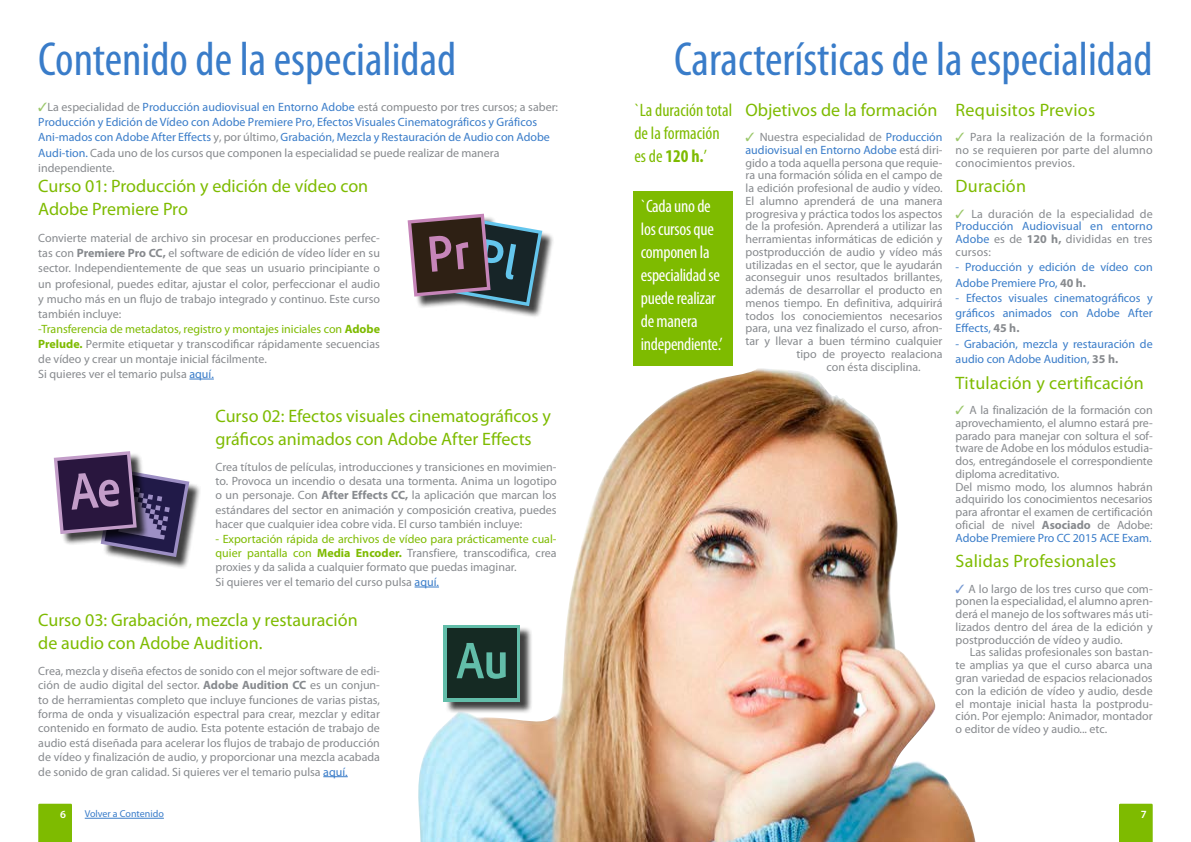
<style>
.page{position:relative;width:1191px;height:842px;background:#fff}
.page>*{position:absolute;margin:0;border:0;box-sizing:border-box;transform-origin:0 0}
.t1{font:condensed 48px "Myriad Pro";color:#397cc9}
.t2{font:18px/23px "Myriad Pro";color:#7ebb00}
.t3{font:condensed 18px/23px "Myriad Pro";letter-spacing:-.015em;color:#fff}
.t4{font:condensed 18px/23px "Myriad Pro";color:#7ebb00}
.t5{font:12px/12.8px "Myriad Pro";color:#878a8e;text-align:justify}
.t6{font:12px/15.3px "Myriad Pro";color:#397cc9}
.t7{font:600 11px "Myriad Pro";color:#fff}
.t8{font:10px "Myriad Pro";color:#397cc9}
.s1{color:#9ac769}
.s2{color:#878a8e}
.s3{font-weight:700}
.s4{color:#7ebb00}
.s5{font-weight:700;color:#7ebb00}
.s6{color:#397cc9}
.s7{font-weight:700;color:#878a8e}
.s8{color:#7699d3}
</style>
<div class="page">
<img style="left:414px;top:368px;width:561px;height:474px">
<svg style="left:1119px;top:804px;width:33px;height:38px"></svg>
<svg style="left:38px;top:804px;width:34px;height:38px"></svg>
<svg style="left:189px;top:379px;width:25px;height:1px"></svg>
<svg style="left:414px;top:587px;width:25px;height:1px"></svg>
<svg style="left:323px;top:776px;width:25px;height:1px"></svg>
<hr style="left:85px;top:818px;width:79px;height:1px;background:#397cc9">
<div style="left:445px;top:627px;width:87px;height:87px;background:#000;opacity:.75"></div>
<div style="left:443px;top:625px;width:77px;height:77px;background:#62bda9"></div>
<div style="left:447px;top:628px;width:69px;height:70px;background:#152a23"></div>
<svg style="left:456px;top:643px;width:50px;height:36px"></svg>
<div style="left:102px;top:470px;width:99px;height:99px;background:#000;opacity:.75"></div>
<div style="left:409px;top:215px;width:145px;height:103px;background:#000;opacity:.75"></div>
<svg style="left:407px;top:214px;width:135px;height:92px"></svg>
<svg style="left:54px;top:451px;width:135px;height:106px"></svg>
<div style="left:634px;top:191px;width:99px;height:175px;background:#7ebb00"></div>
<h1 class="t1" style="left:38px;top:30px;width:419px">Contenido de la especialidad</h1>
<p class="t6" style="left:38px;top:99px;width:521px"><span class="s1">✓</span><span class="s2">La especialidad de</span> Producción audiovisual en Entorno Adobe <span class="s2">está compuesto por tres cursos; a saber:<br></span>Producción y Edición de Vídeo con Adobe Premiere Pro, Efectos Visuales Cinematográficos y Gráficos Ani-mados con Adobe After Effects <span class="s2">y, por último,</span> Grabación, Mezcla y Restauración de Audio con Adobe Audi-tion. <span class="s2">Cada uno de los cursos que componen la especialidad se puede realizar de manera independiente.</span></p>
<h2 class="t2" style="left:38px;top:174px;width:331px">Curso 01: Producción y edición de vídeo con<br>Adobe Premiere Pro</h2>
<p class="t5" style="left:38px;top:230px;width:343px;line-height:15.1px;text-align:left">Convierte material de archivo sin procesar en producciones perfec&shy;tas con <span class="s3">Premiere Pro CC,</span> el software de edición de vídeo líder en su sector. Independientemente de que seas un usuario principiante o un profesional, puedes editar, ajustar el color, perfeccionar el audio y mucho más en un flujo de trabajo integrado y continuo. Este curso también incluye:<br><span class="s4">-Transferencia de metadatos, registro y montajes iniciales con</span> <span class="s5">Adobe Prelude.</span> Permite etiquetar y transcodificar rápidamente secuencias de vídeo y crear un montaje inicial fácilmente.<br>Si quieres ver el temario pulsa <span class="s6">aquí.</span></p>
<h2 class="t2" style="left:215px;top:404px;width:337px">Curso 02: Efectos visuales cinematográficos y gráficos animados con Adobe After Effects</h2>
<p class="t5" style="left:215px;top:459px;width:343px;line-height:14.4px">Crea títulos de películas, introducciones y transiciones en movimien&shy;to. Provoca un incendio o desata una tormenta. Anima un logotipo o un personaje. Con <span class="s3">After Effects CC,</span> la aplicación que marcan los estándares del sector en animación y composición creativa, puedes hacer que cualquier idea cobre vida. El curso también incluye:</p>
<p class="t5" style="left:215px;top:531px;width:343px;line-height:14.4px;text-align:left"><span class="s4">- Exportación rápida de archivos de vídeo para prácticamente cual&shy;quier pantalla con</span> <span class="s5">Media Encoder.</span> Transfiere, transcodifica, crea proxies y da salida a cualquier formato que puedas imaginar.<br>Si quieres ver el temario del curso pulsa <span class="s6">aquí.</span></p>
<h2 class="t2" style="left:38px;top:608px;width:321px">Curso 03: Grabación, mezcla y restauración de audio con Adobe Audition.</h2>
<p class="t5" style="left:38px;top:663px;width:343px;line-height:14.4px">Crea, mezcla y diseña efectos de sonido con el mejor software de edi&shy;ción de audio digital del sector. <span class="s3">Adobe Audition CC</span> es un conjun&shy;to de herramientas completo que incluye funciones de varias pistas, forma de onda y visualización espectral para crear, mezclar y editar contenido en formato de audio. Esta potente estación de trabajo de audio está diseñada para acelerar los flujos de trabajo de producción de vídeo y finalización de audio, y proporcionar una mezcla acabada de sonido de gran calidad. Si quieres ver el temario pulsa <span class="s6">aquí.</span></p>
<h1 class="t1" style="left:674px;top:30px;width:480px">Características de la especialidad</h1>
<h2 class="t2" style="left:745px;top:98px;width:193px">Objetivos de la formación</h2>
<p class="t5" style="left:745px;top:130px;width:198px"><span class="s1">✓</span> Nuestra especialidad de <span class="s6">Producción</span></p>
<p class="t6" style="left:745px;top:142px;width:199px">audiovisual en Entorno Adobe <span class="s2">está diri-</span></p>
<p class="t5" style="left:745px;top:156px;width:199px">gido a toda aquella persona que requie-</p>
<p class="t5" style="left:745px;top:169px;width:198px">ra una formación sólida en el campo de</p>
<p class="t5" style="left:745px;top:181px;width:198px">la edición profesional de audio y vídeo.</p>
<p class="t5" style="left:745px;top:194px;width:199px">El alumno aprenderá de una manera</p>
<p class="t5" style="left:745px;top:207px;width:199px">progresiva y práctica todos los aspectos</p>
<p class="t5" style="left:745px;top:220px;width:198px">de la profesión. Aprenderá a utilizar las</p>
<p class="t5" style="left:745px;top:232px;width:198px">herramientas informáticas de edición y</p>
<p class="t5" style="left:745px;top:245px;width:198px">postproducción de audio y vídeo más</p>
<p class="t5" style="left:745px;top:258px;width:199px">utilizadas en el sector, que le ayudarán</p>
<p class="t5" style="left:745px;top:271px;width:198px">aconseguir unos resultados brillantes,</p>
<p class="t5" style="left:745px;top:284px;width:199px">además de desarrollar el producto en</p>
<p class="t5" style="left:745px;top:296px;width:199px">menos tiempo. En definitiva, adquirirá</p>
<p class="t5" style="left:745px;top:309px;width:198px">todos los conociemientos necesarios</p>
<p class="t5" style="left:745px;top:322px;width:199px">para, una vez finalizado el curso, afron-</p>
<p class="t5" style="left:745px;top:335px;width:199px">tar y llevar a buen término cualquier</p>
<p class="t5" style="left:796px;top:347px;width:147px">tipo de proyecto realaciona</p>
<p class="t5" style="left:826px;top:360px;width:96px">con ésta disciplina.</p>
<h2 class="t4" style="left:634px;top:98px;width:99px">`La duración total de la formación es de <span class="s3">120 h.</span>’</h2>
<h2 class="t2" style="left:955px;top:98px;width:141px">Requisitos Previos</h2>
<p class="t5" style="left:955px;top:130px;width:199px"><span class="s1">✓</span> Para la realización de la formación no se requieren por parte del alumno conocimientos previos.</p>
<h2 class="t2" style="left:955px;top:174px;width:72px">Duración</h2>
<p class="t5" style="left:955px;top:207px;width:199px"><span class="s1">✓</span> La duración de la especialidad de <span class="s6">Producción Audiovisual en entorno Adobe</span> es de <span class="s3">120 h,</span> divididas en tres cursos:</p>
<p class="t6" style="left:955px;top:259px;width:199px">- Producción y edición de vídeo con<br>Adobe Premiere Pro, <span class="s7">40 h.</span></p>
<p class="t6" style="left:955px;top:290px;width:199px;text-align:justify">- Efectos visuales cinematográficos y gráficos animados con Adobe After Effects, <span class="s7">45 h.</span></p>
<p class="t6" style="left:955px;top:336px;width:199px">- Grabación, mezcla y restauración de audio con Adobe Audition, <span class="s7">35 h.</span></p>
<h2 class="t2" style="left:955px;top:371px;width:190px">Titulación y certificación</h2>
<p class="t5" style="left:955px;top:403px;width:199px;text-align:left"><span class="s1">✓</span> A la finalización de la formación con aprovechamiento, el alumno estará pre&shy;parado para manejar con soltura el sof&shy;tware de Adobe en los módulos estudia&shy;dos, entregándosele el correspondiente diploma acreditativo.<br>Del mismo modo, los alumnos habrán adquirido los conocimientos necesarios para afrontar el examen de certificación oficial de nivel <span class="s3">Asociado</span> de Adobe:<br><span class="s6">Adobe Premiere Pro CC 2015 ACE Exam.</span></p>
<h2 class="t2" style="left:955px;top:549px;width:162px">Salidas Profesionales</h2>
<p class="t5" style="left:955px;top:582px;width:199px"><span class="s8">✓</span> A lo largo de los tres curso que com&shy;ponen la especialidad, el alumno apren&shy;derá el manejo de los softwares más uti&shy;lizados dentro del área de la edición y postproducción de vídeo y audio.</p>
<p class="t5" style="left:955px;top:646px;width:199px;text-indent:14px">Las salidas profesionales son bastan&shy;te amplias ya que el curso abarca una gran variedad de espacios relacionados con la edición de vídeo y audio, desde el montaje inicial hasta la postprodu&shy;ción. Por ejemplo: Animador, montador o editor de vídeo y audio... etc.</p>
<h2 class="t3" style="left:641px;top:194px;width:83px">`Cada uno de los cursos que componen la especialidad se puede realizar demanera independiente.’</h2>
<p class="t8" style="left:85px;top:808px;width:81px">Volver a Contenido</p>
<p class="t7" style="left:60px;top:807px;width:7px">6</p>
<p class="t7" style="left:1140px;top:807px;width:7px">7</p>
</div>
